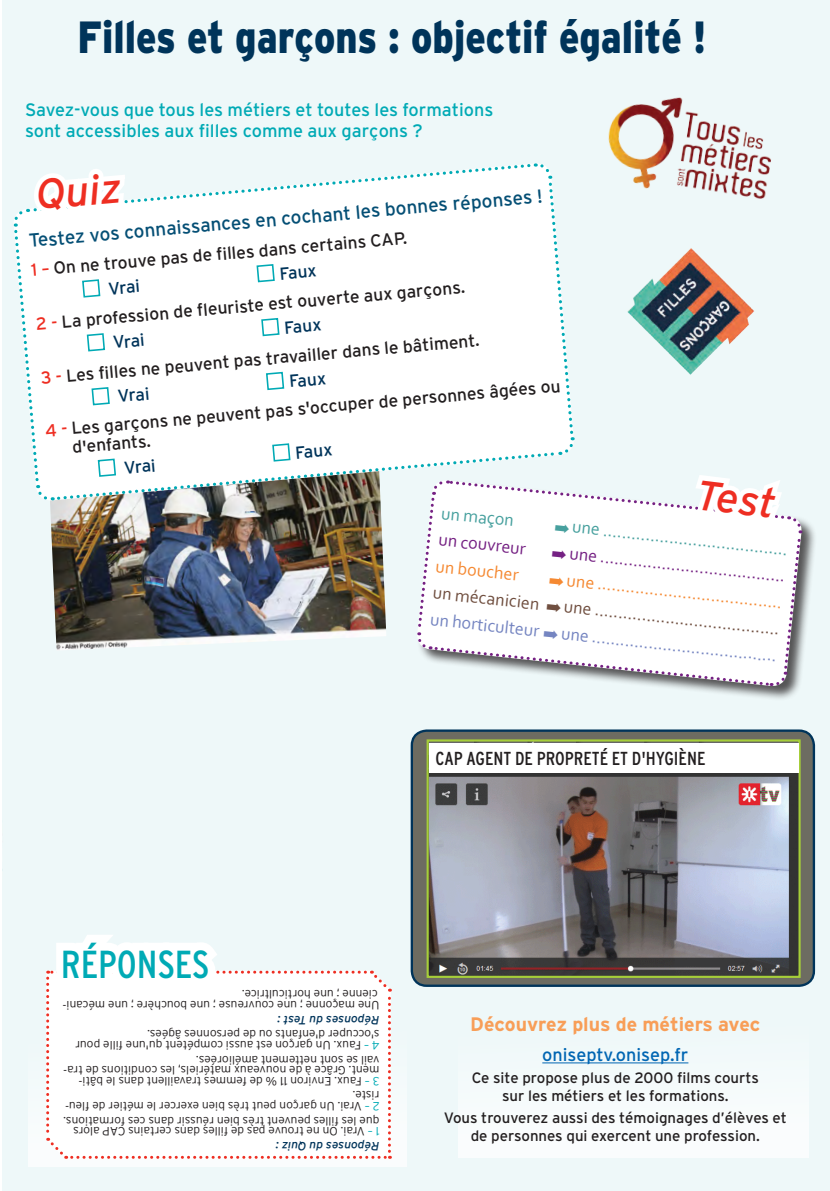
<style>
.page{position:relative;width:830px;height:1191px;background:#fff}
.page>*{position:absolute;margin:0;border:0;box-sizing:border-box;transform-origin:0 0}
.t1{font:900 45px "Interstate";color:#00345a;scale:.83 1}
.t2{font:italic 41.7px "Interstate";color:#ee2e22}
.t3{font:condensed 39px "Interstate";color:#00aab5}
.t4{font:700 19.5px "Interstate";color:#f89e58}
.t5{font:19.05px "Interstate";color:#054f75}
.t6{font:condensed 18.75px "Interstate";color:#231f20}
.t7{font:18px/26.7px "Corbel";color:#7585c1;text-align:justify}
.t8{font:18px/21px "Interstate";color:#00aab5}
.t9{font:18px "Corbel";color:#752183}
.t10{font:18px "Corbel";color:#47a09e}
.t11{font:18px "Interstate";color:#0166b3}
.t12{font:18px "Corbel";color:#f58932}
.t13{font:17.4px/29.2px "Interstate";color:#231f20}
.t14{font:17.4px "Interstate";color:#00345a}
.t15{font:15px/18px "Interstate";color:#231f20;text-align:center}
.t16{font:300 12px/10.5px "Interstate";color:#231f20}
.t17{font:italic 12px "Interstate";color:#00345a}
.s1{color:#ee2e22}
.s2{color:#00345a}
.s3{color:#f58932}
.s4{color:#704f40}
.s5{color:#00aab5}
</style>
<div class="page">
<div style="left:2px;top:0;width:827px;height:1191px;background:#eef8f9"></div>
<img style="left:608px;top:97px;width:163px;height:64px">
<div style="left:458px;top:1007px;width:350px;height:150px;background:#f4fafb"></div>
<hr style="left:542px;top:1062px;width:146px;height:1px;background:#0166b3">
<div style="left:28px;top:1012px;width:378px;height:154px;background:#f8fcfc"></div>
<svg style="left:46px;top:935px;width:345px;height:224px"></svg>
<div style="left:417px;top:480px;width:399px;height:221px;background:#231f20;opacity:.75"></div>
<div style="left:411px;top:730px;width:402px;height:255px;background:#6d6c61;border-radius:15px"></div>
<div style="left:410px;top:729px;width:404px;height:258px;border:2px solid #00345a;border-radius:15px"></div>
<img style="left:429px;top:742px;width:368px;height:233px">
<div style="left:426px;top:739px;width:374px;height:239px;border:2px solid #a6ce39"></div>
<div style="left:428px;top:743px;width:370px;height:29px;background:#fff"></div>
<svg style="left:13px;top:161px;width:789px;height:526px"></svg>
<h1 class="t1" style="left:77px;top:10px;width:758px">Filles et garçons : objectif égalité !</h1>
<h3 class="t8" style="left:25px;top:99px;width:469px">Savez-vous que tous les métiers et toutes les formations sont accessibles aux filles comme aux garçons ?</h3>
<h2 class="t2" style="left:34px;top:169px;width:87px;rotate:-5deg">Quiz</h2>
<h3 class="t5" style="left:28px;top:229px;width:517px;rotate:-5deg">Testez vos connaissances en cochant les bonnes réponses !</h3>
<h3 class="t13" style="left:105px;top:251px;width:303px;line-height:24.8px;text-indent:-75px;rotate:-5deg"><span class="s1">1 –</span> On ne trouve pas de filles dans certains CAP.<br><span class="s2">Vrai</span></h3>
<h3 class="t13" style="left:32px;top:280px;width:432px;text-indent:247px;rotate:-5deg"><span class="s2">Faux<br></span><span class="s1">2 -</span> La profession de fleuriste est ouverte aux garçons.</h3>
<h3 class="t14" style="left:112px;top:332px;width:33px;rotate:-5deg">Vrai</h3>
<h3 class="t13" style="left:37px;top:334px;width:441px;text-indent:247px;rotate:-5deg"><span class="s2">Faux<br></span><span class="s1">3 -</span> Les filles ne peuvent pas travailler dans le bâtiment.</h3>
<h3 class="t14" style="left:117px;top:386px;width:33px;rotate:-5deg">Vrai</h3>
<h3 class="t13" style="left:42px;top:389px;width:518px;line-height:27.9px;text-indent:247px;rotate:-5deg"><span class="s2">Faux<br></span><span class="s1">4 -</span> Les garçons ne peuvent pas s'occuper de personnes âgées ou</h3>
<h3 class="t13" style="left:71px;top:433px;width:80px;rotate:-5deg">d'enfants.</h3>
<h3 class="t14" style="left:123px;top:457px;width:33px;rotate:-5deg">Vrai</h3>
<h3 class="t14" style="left:294px;top:442px;width:39px;rotate:-5deg">Faux</h3>
<h2 class="t2" style="left:698px;top:469px;width:82px;rotate:7deg">Test</h2>
<h3 class="t10" style="left:442px;top:501px;width:74px;rotate:6deg">un maçon</h3>
<h3 class="t10" style="left:556px;top:513px;width:235px;rotate:6deg">➡ une .......................................</h3>
<h3 class="t9" style="left:439px;top:528px;width:89px;rotate:6deg">un couvreur</h3>
<h3 class="t9" style="left:553px;top:540px;width:235px;rotate:6deg">➡ une .......................................</h3>
<h3 class="t12" style="left:437px;top:555px;width:85px;rotate:6deg">un boucher</h3>
<h3 class="t7" style="left:437px;top:552px;width:349px;text-indent:114px;rotate:6deg"><span class="s3">➡ une ....................................... </span><span class="s4">un mécanicien</span> <span class="s4">➡ une ....................................... </span>un horticulteur ➡ une .......................................</h3>
<h3 class="t6" style="left:435px;top:747px;width:271px">CAP AGENT DE PROPRETÉ ET D'HYGIÈNE</h3>
<h3 class="t3" style="left:61px;top:940px;width:150px">RÉPONSES</h3>
<p class="t16" style="left:379px;top:1010px;width:318px;rotate:-180deg">Une maçonne ; une couvreuse ; une bouchère ; une mécani&shy;cienne ; une horticultrice.</p>
<p class="t17" style="left:379px;top:1027px;width:103px;rotate:-180deg">Réponses du Test :</p>
<p class="t16" style="left:379px;top:1050px;width:305px;rotate:-180deg"><span class="s5">4 –</span> Faux. Un garçon est aussi compétent qu'une fille pour s'occuper d'enfants ou de personnes âgées.</p>
<p class="t16" style="left:379px;top:1086px;width:317px;rotate:-180deg"><span class="s5">3 –</span> Faux. Environ 11 % de femmes travaillent dans le bâti&shy;ment. Grâce à de nouveaux matériels, les conditions de tra&shy;vail se sont nettement améliorées.</p>
<p class="t16" style="left:379px;top:1111px;width:315px;rotate:-180deg"><span class="s5">2 –</span> Vrai. Un garçon peut très bien exercer le métier de fleu&shy;riste.</p>
<p class="t16" style="left:379px;top:1136px;width:317px;rotate:-180deg"><span class="s5">1 –</span> Vrai. On ne trouve pas de filles dans certains CAP alors que les filles peuvent très bien réussir dans ces formations.</p>
<p class="t17" style="left:379px;top:1153px;width:105px;rotate:-180deg">Réponses du Quiz :</p>
<h3 class="t4" style="left:470px;top:1012px;width:291px">Découvrez plus de métiers avec</h3>
<h3 class="t11" style="left:542px;top:1043px;width:147px">oniseptv.onisep.fr</h3>
<p class="t15" style="left:471px;top:1068px;width:289px">Ce site propose plus de 2000 films courts sur les métiers et les formations.</p>
<p class="t15" style="left:443px;top:1108px;width:344px">Vous trouverez aussi des témoignages d’élèves et</p>
<p class="t15" style="left:470px;top:1126px;width:290px">de personnes qui exercent une profession.</p>
</div>
